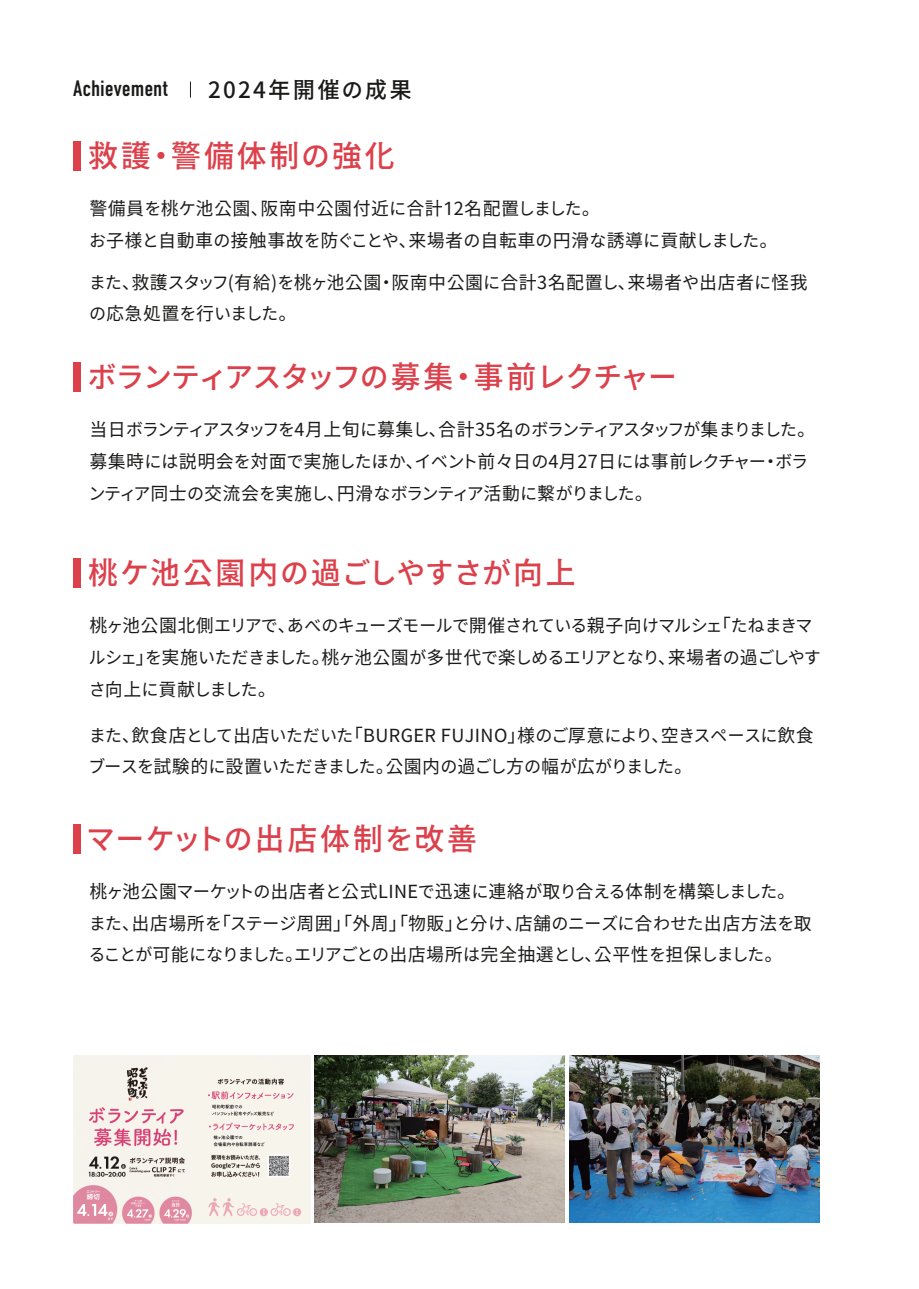
<style>
.page{position:relative;width:919px;height:1289px;background:#fff}
.page>*{position:absolute;margin:0;border:0;box-sizing:border-box;transform-origin:0 0}
.t1{font:30.45px "Gen Seki Gothic JP M";letter-spacing:.075em;color:#dc404b}
.t2{font:22.35px "DIN Condensed";color:#1a1a19}
.t3{font:22.35px "Gen Seki Gothic JP M";letter-spacing:.1em;color:#1a1a19}
.t4{font:18px/31.5px "Gen Seki Gothic JP R";letter-spacing:.025em;color:#1a1a19}
</style>
<div class="page">
<svg style="left:190px;top:82px;width:1px;height:16px"></svg>
<div style="left:73px;top:141px;width:7px;height:29px;background:#dc404b"></div>
<div style="left:73px;top:362px;width:7px;height:30px;background:#dc404b"></div>
<div style="left:73px;top:558px;width:7px;height:30px;background:#dc404b"></div>
<div style="left:73px;top:824px;width:7px;height:29px;background:#dc404b"></div>
<img style="left:73px;top:1055px;width:237px;height:168px">
<img style="left:315px;top:1055px;width:249px;height:167px">
<img style="left:569px;top:1055px;width:250px;height:167px">
<p class="t2" style="left:73px;top:76px;width:96px">Achievement</p>
<p class="t3" style="left:208px;top:77px;width:205px">2024年開催の成果</p>
<h1 class="t1" style="left:88px;top:138px;width:308px">救護・警備体制の強化</h1>
<p class="t4" style="left:89px;top:193px;width:680px">警備員を桃ケ池公園、阪南中公園付近に合計12名配置しました。<br>お子様と自動車の接触事故を防ぐことや、来場者の自転車の円滑な誘導に貢献しました。</p>
<p class="t4" style="left:89px;top:267px;width:719px">また、救護スタッフ(有給)を桃ヶ池公園・阪南中公園に合計3名配置し、来場者や出店者に怪我の応急処置を行いました。</p>
<h1 class="t1" style="left:88px;top:360px;width:590px">ボランティアスタッフの募集・事前レクチャー</h1>
<p class="t4" style="left:89px;top:414px;width:719px;text-align:justify">当日ボランティアスタッフを4月上旬に募集し、合計35名のボランティアスタッフが集まりました。募集時には説明会を対面で実施したほか、イベント前々日の4月27日には事前レクチャー・ボランティア同士の交流会を実施し、円滑なボランティア活動に繋がりました。</p>
<h1 class="t1" style="left:88px;top:556px;width:489px">桃ケ池公園内の過ごしやすさが向上</h1>
<p class="t4" style="left:89px;top:610px;width:732px">桃ヶ池公園北側エリアで、あべのキューズモールで開催されている親子向けマルシェ「たねまきマルシェ」を実施いただきました。桃ヶ池公園が多世代で楽しめるエリアとなり、来場者の過ごしやすさ向上に貢献しました。</p>
<p class="t4" style="left:89px;top:719px;width:726px">また、飲食店として出店いただいた「BURGER FUJINO」様のご厚意により、空きスペースに飲食ブースを試験的に設置いただきました。公園内の過ごし方の幅が広がりました。</p>
<h1 class="t1" style="left:88px;top:821px;width:391px">マーケットの出店体制を改善</h1>
<p class="t4" style="left:89px;top:876px;width:724px">桃ヶ池公園マーケットの出店者と公式LINEで迅速に連絡が取り合える体制を構築しました。<br>また、出店場所を「ステージ周囲」「外周」「物販」と分け、店舗のニーズに合わせた出店方法を取ることが可能になりました。エリアごとの出店場所は完全抽選とし、公平性を担保しました。</p>
</div>
